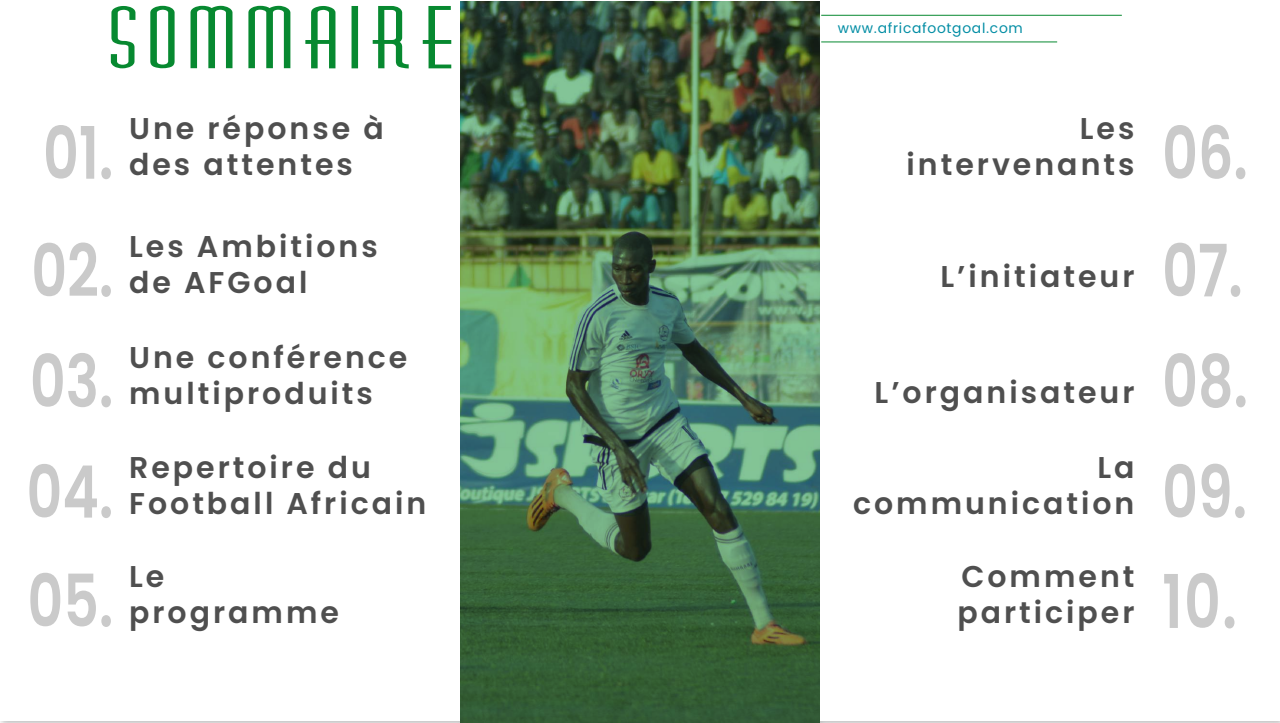
<style>
.page{position:relative;width:1280px;height:723px;background:#fff}
.page>*{position:absolute;margin:0;border:0;box-sizing:border-box;transform-origin:0 0}
.t1{font:77.8px "Diner Fatt";letter-spacing:.1em;color:#078930;scale:1.53 1}
.t2{font:600 74px "Poppins";color:#cacaca;scale:.77 1}
.t3{font:600 72.2px/109.7px "Poppins";color:#cacaca;text-align:justify;scale:.77 1}
.t4{font:600 30px/36px "Poppins";letter-spacing:.1em;color:#4f4f4f}
.t5{font:14px "Poppins";letter-spacing:.05em;color:#048ea5}
</style>
<div class="page">
<img style="left:460px;top:1px;width:360px;height:721px">
<hr style="left:821px;top:15px;width:301px;height:1px;background:#078930">
<hr style="left:821px;top:42px;width:236px;height:1px;background:#078930">
<h1 class="t1" style="left:109px;top:-4px;width:226px">SOMMAIRE</h1>
<p class="t5" style="left:838px;top:18px;width:187px">www.africafootgoal.com</p>
<h3 class="t3" style="left:43px;top:99px;width:93px">01.</h3>
<p class="t4" style="left:129px;top:111px;width:256px">Une réponse à des attentes</p>
<h3 class="t3" style="left:1162px;top:99px;width:113px">06.</h3>
<p class="t4" style="left:907px;top:111px;width:229px;text-align:right">Les intervenants</p>
<h3 class="t3" style="left:31px;top:216px;width:108px">02.</h3>
<h3 class="t3" style="left:26px;top:327px;width:114px">03.<br>04.<br>05.</h3>
<p class="t4" style="left:129px;top:229px;width:250px">Les Ambitions</p>
<p class="t4" style="left:129px;top:265px;width:180px">de AFGoal</p>
<p class="t4" style="left:129px;top:339px;width:280px">Une conférence multiproduits</p>
<p class="t4" style="left:129px;top:450px;width:299px">Repertoire du<br>Football Africain</p>
<p class="t4" style="left:129px;top:558px;width:211px">Le programme</p>
<p class="t4" style="left:941px;top:258px;width:195px">L’initiateur</p>
<p class="t4" style="left:875px;top:374px;width:261px">L’organisateur</p>
<p class="t4" style="left:853px;top:450px;width:283px;text-align:right">La communication</p>
<p class="t4" style="left:957px;top:558px;width:179px">Comment participer</p>
<h3 class="t3" style="left:1162px;top:216px;width:106px">07.</h3>
<h3 class="t3" style="left:1162px;top:327px;width:113px">08.</h3>
<h3 class="t3" style="left:1162px;top:437px;width:112px">09.</h3>
<h2 class="t2" style="left:1162px;top:559px;width:99px">10.</h2>
</div>
